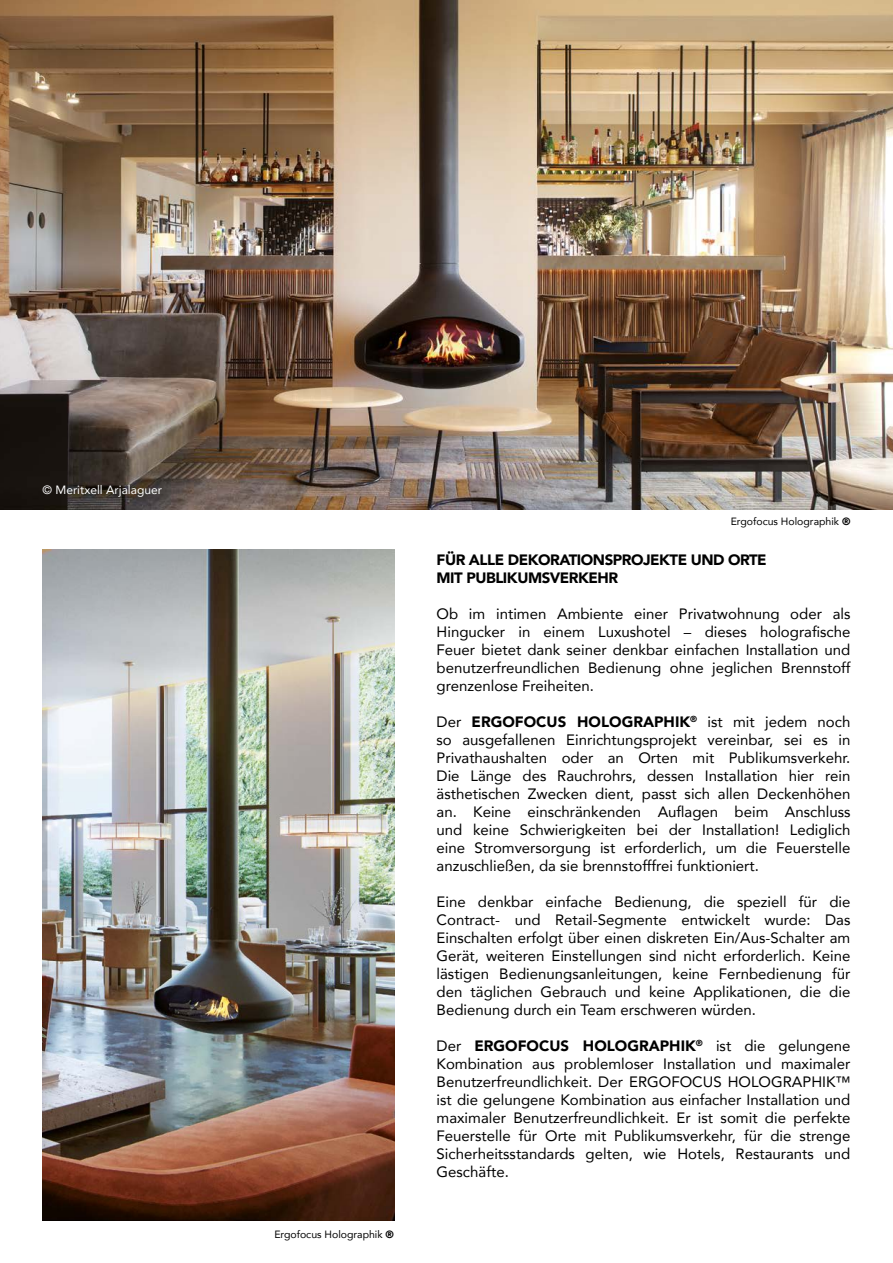
<style>
.page{position:relative;width:893px;height:1263px;background:#fff}
.page>*{position:absolute;margin:0;border:0;box-sizing:border-box;transform-origin:0 0}
.t1{font:15px/18px "Avenir";color:#000;text-align:justify}
.t2{font:900 15px/18px "Avenir";letter-spacing:-.03em;color:#000}
.t3{font:12px "Avenir";color:#fff}
.t4{font:10.5px "Avenir";color:#000}
.s1{font-weight:900}
</style>
<div class="page">
<img style="left:43px;top:549px;width:351px;height:671px">
<img style="left:0;top:0;width:893px;height:509px">
<p class="t3" style="left:43px;top:480px;width:121px">© Meritxell Arjalaguer</p>
<p class="t4" style="left:274px;top:1226px;width:121px">Ergofocus Holographik <span class="s1">®</span></p>
<p class="t4" style="left:731px;top:513px;width:121px">Ergofocus Holographik <span class="s1">®</span></p>
<p class="t2" style="left:437px;top:550px;width:332px">FÜR ALLE DEKORATIONSPROJEKTE UND ORTE<br>MIT PUBLIKUMSVERKEHR</p>
<p class="t1" style="left:437px;top:604px;width:415px">Ob im intimen Ambiente einer Privatwohnung oder als Hingucker in einem Luxushotel – dieses holografische Feuer bietet dank seiner denkbar einfachen Installation und benutzerfreundlichen Bedienung ohne jeglichen Brennstoff grenzenlose Freiheiten.</p>
<p class="t1" style="left:437px;top:712px;width:415px">Der <span class="s1">ERGOFOCUS HOLOGRAPHIK</span><sup>®</sup> ist mit jedem noch so ausgefallenen Einrichtungsprojekt vereinbar, sei es in Privathaushalten oder an Orten mit Publikumsverkehr.<br>Die Länge des Rauchrohrs, dessen Installation hier rein ästhetischen Zwecken dient, passt sich allen Deckenhöhen an. Keine einschränkenden Auflagen beim Anschluss und keine Schwierigkeiten bei der Installation! Lediglich eine Stromversorgung ist erforderlich, um die Feuerstelle anzuschließen, da sie brennstofffrei funktioniert.</p>
<p class="t1" style="left:437px;top:892px;width:415px">Eine denkbar einfache Bedienung, die speziell für die Contract- und Retail-Segmente entwickelt wurde: Das Einschalten erfolgt über einen diskreten Ein/Aus-Schalter am Gerät, weiteren Einstellungen sind nicht erforderlich. Keine lästigen Bedienungsanleitungen, keine Fernbedienung für den täglichen Gebrauch und keine Applikationen, die die Bedienung durch ein Team erschweren würden.</p>
<p class="t1" style="left:437px;top:1036px;width:415px">Der <span class="s1">ERGOFOCUS HOLOGRAPHIK</span><sup>®</sup> ist die gelungene Kombination aus problemloser Installation und maximaler Benutzerfreundlichkeit. Der ERGOFOCUS HOLOGRAPHIK™ ist die gelungene Kombination aus einfacher Installation und maximaler Benutzerfreundlichkeit. Er ist somit die perfekte Feuerstelle für Orte mit Publikumsverkehr, für die strenge Sicherheitsstandards gelten, wie Hotels, Restaurants und Geschäfte.</p>
</div>
